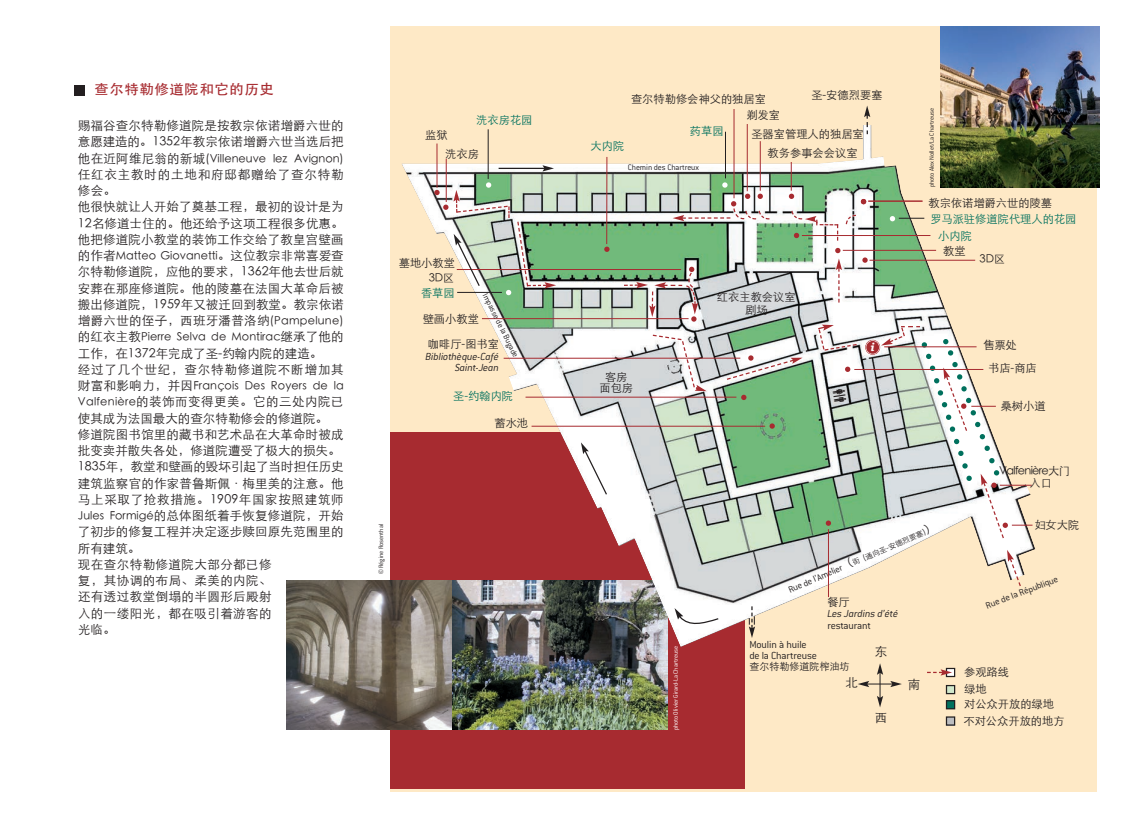
<style>
.page{position:relative;width:1127px;height:815px;background:#fff}
.page>*{position:absolute;margin:0;border:0;box-sizing:border-box;transform-origin:0 0}
.t1{font:500 13.75px "ST Heiti SC";letter-spacing:.04em;color:#a72b30;scale:1.05 1}
.t2{font:300 12.5px/16.2px "ST Heiti SC";letter-spacing:.015em;color:#231f20}
.t3{font:300 12.5px/16.2px "ST Heiti SC";letter-spacing:.065em;color:#231f20}
.t4{font:italic 700 12.5px "Chaparral Pro";color:#fff}
.t5{font:300 11.25px/17px "ST Heiti SC";color:#231f20}
.t6{font:italic 300 11.25px/11.2px "Conduit ITC";color:#231f20;text-align:right}
.t7{font:300 11.25px "ST Heiti SC";color:#00705d}
.t8{font:300 11.25px/11.2px "Conduit ITC";letter-spacing:-.01em;color:#231f20}
.t9{font:300 11.25px/12.5px "ST Heiti SC";letter-spacing:-.06em;color:#231f20}
.t10{font:300 10px "Conduit ITC";color:#231f20}
.t11{font:300 10px "ST Heiti SC";color:#231f20}
.t12{font:300 8.75px "Conduit ITC";letter-spacing:-.01em;color:#231f20}
.t13{font:300 6.88px "Conduit ITC";letter-spacing:-.015em;color:#231f20}
.t14{font:300 6.88px "Conduit ITC";letter-spacing:-.015em;color:#fff}
.s1{font-size:12.5px}
.s2{font-size:11.25px}
.s3{font-family:"Hiragino Sans W3";font-weight:400;font-size:11.25px}
.s4{font-family:"ST Heiti SC";font-size:7.5px}
</style>
<div class="page">
<div style="left:390px;top:27px;width:706px;height:765px;background:#fee9c6"></div>
<div style="left:390px;top:432px;width:354px;height:357px;background:#a72b30"></div>
<img style="left:452px;top:647px;width:215px;height:83px">
<img style="left:402px;top:125px;width:633px;height:522px">
<div style="left:946px;top:668px;width:8px;height:8px;background:#fff"></div>
<div style="left:946px;top:668px;width:9px;height:9px;border:1px solid #231f20"></div>
<div style="left:946px;top:686px;width:8px;height:8px;background:#d1e8cc"></div>
<div style="left:946px;top:685px;width:9px;height:9px;border:1px solid #231f20"></div>
<svg style="left:927px;top:669px;width:25px;height:7px"></svg>
<div style="left:946px;top:701px;width:8px;height:8px;background:#00705d"></div>
<div style="left:946px;top:700px;width:9px;height:9px;border:1px solid #231f20"></div>
<svg style="left:817px;top:325px;width:41px;height:26px"></svg>
<svg style="left:864px;top:106px;width:6px;height:28px"></svg>
<svg style="left:845px;top:214px;width:12px;height:12px"></svg>
<svg style="left:651px;top:334px;width:56px;height:57px;background:#d1ced0"></svg>
<svg style="left:1007px;top:550px;width:15px;height:38px"></svg>
<svg style="left:835px;top:248px;width:7px;height:55px"></svg>
<svg style="left:790px;top:209px;width:48px;height:32px"></svg>
<svg style="left:769px;top:423px;width:6px;height:6px"></svg>
<svg style="left:826px;top:520px;width:5px;height:6px"></svg>
<svg style="left:845px;top:367px;width:5px;height:5px"></svg>
<div style="left:866px;top:341px;width:13px;height:13px;background:#a72b30;border-radius:50%"></div>
<div style="left:865px;top:340px;width:15px;height:15px;border:1px solid #a72b30;border-radius:50%"></div>
<svg style="left:741px;top:395px;width:5px;height:5px"></svg>
<hr style="left:843px;top:250px;width:93px;height:1px;background:#a72b30">
<hr style="left:869px;top:260px;width:106px;height:1px;background:#a72b30">
<svg style="left:789px;top:162px;width:5px;height:37px"></svg>
<hr style="left:760px;top:141px;width:1px;height:50px;background:#a72b30">
<hr style="left:734px;top:109px;width:1px;height:89px;background:#a72b30">
<hr style="left:725px;top:132px;width:1px;height:46px;background:#231f20">
<hr style="left:488px;top:129px;width:1px;height:50px;background:#231f20">
<svg style="left:861px;top:199px;width:5px;height:5px"></svg>
<svg style="left:862px;top:257px;width:6px;height:6px"></svg>
<hr style="left:868px;top:201px;width:54px;height:1px;background:#a72b30">
<hr style="left:802px;top:235px;width:128px;height:1px;background:#a72b30">
<svg style="left:604px;top:247px;width:5px;height:5px"></svg>
<hr style="left:482px;top:318px;width:206px;height:1px;background:#a72b30">
<hr style="left:457px;top:269px;width:224px;height:1px;background:#a72b30">
<svg style="left:881px;top:326px;width:151px;height:214px"></svg>
<hr style="left:884px;top:347px;width:92px;height:1px;background:#a72b30">
<hr style="left:854px;top:369px;width:129px;height:1px;background:#a72b30">
<hr style="left:525px;top:397px;width:211px;height:1px;background:#a72b30">
<hr style="left:531px;top:426px;width:234px;height:1px;background:#a72b30">
<hr style="left:606px;top:157px;width:1px;height:87px;background:#a72b30">
<hr style="left:446px;top:159px;width:1px;height:43px;background:#a72b30">
<hr style="left:747px;top:124px;width:1px;height:67px;background:#a72b30">
<hr style="left:437px;top:144px;width:1px;height:44px;background:#a72b30">
<svg style="left:674px;top:608px;width:46px;height:19px"></svg>
<svg style="left:581px;top:442px;width:27px;height:54px"></svg>
<hr style="left:499px;top:168px;width:46px;height:1px;background:#231f20">
<svg style="left:542px;top:165px;width:12px;height:7px"></svg>
<svg style="left:624px;top:267px;width:74px;height:55px;background:#abafa3"></svg>
<svg style="left:858px;top:663px;width:44px;height:44px"></svg>
<hr style="left:828px;top:529px;width:1px;height:68px;background:#a72b30">
<svg style="left:725px;top:355px;width:77px;height:26px;background:#b4c0b2"></svg>
<hr style="left:504px;top:358px;width:236px;height:1px;background:#a72b30">
<div style="left:74px;top:85px;width:11px;height:11px;background:#231f20"></div>
<img style="left:287px;top:580px;width:165px;height:150px">
<svg style="left:890px;top:216px;width:34px;height:5px"></svg>
<svg style="left:673px;top:194px;width:98px;height:27px;background:#c4c3bd"></svg>
<svg style="left:722px;top:182px;width:5px;height:6px"></svg>
<svg style="left:434px;top:182px;width:122px;height:113px;background:#b6c3ae"></svg>
<svg style="left:749px;top:606px;width:6px;height:32px"></svg>
<div style="left:946px;top:717px;width:8px;height:8px;background:#bcbdc0"></div>
<div style="left:946px;top:716px;width:9px;height:10px;border:1px solid #231f20"></div>
<img style="left:940px;top:27px;width:159px;height:160px">
<div style="left:557px;top:2px;width:13px;height:14px;border:1px solid #fff;border-radius:50%"></div>
<div style="left:557px;top:799px;width:13px;height:14px;border:1px solid #fff;border-radius:50%"></div>
<div style="left:2px;top:401px;width:14px;height:13px;border:1px solid #fff;border-radius:50%"></div>
<div style="left:1111px;top:401px;width:13px;height:13px;border:1px solid #fff;border-radius:50%"></div>
<svg style="left:833px;top:388px;width:13px;height:15px"></svg>
<p class="t1" style="left:95px;top:82px;width:172px">查尔特勒修道院和它的历史</p>
<p class="t2" style="left:78px;top:118px;width:267px">赐福谷查尔特勒修道院是按教宗依诺增爵六世的意愿建造的。1352年教宗依诺增爵六世当选后把</p>
<p class="t5" style="left:78px;top:150px;width:267px"><span class="s1">他在近阿维尼翁的新城</span>(Villeneuve lez Avignon)</p>
<p class="t2" style="left:78px;top:166px;width:267px">任红衣主教时的土地和府邸都赠给了查尔特勒修会。<br>他很快就让人开始了奠基工程，最初的设计是为<br>12名修道士住的。他还给予这项工程很多优惠。他把修道院小教堂的装饰工作交给了教皇宫壁画</p>
<p class="t5" style="left:78px;top:248px;width:267px"><span class="s1">的作者</span>Matteo Giovanetti<span class="s1">。这位教宗非常喜爱查</span></p>
<p class="t2" style="left:78px;top:264px;width:267px;text-align:justify">尔特勒修道院，应他的要求，1362年他去世后就安葬在那座修道院。他的陵墓在法国大革命后被搬出修道院，1959年又被迁回到教堂。教宗依诺增爵六世的侄子，西班牙潘普洛纳<span class="s2">(Pampelune)</span></p>
<p class="t5" style="left:78px;top:329px;width:267px"><span class="s1">的红衣主教</span>Pierre Selva de Montirac<span class="s1">继承了他的</span></p>
<p class="t3" style="left:78px;top:345px;width:267px">工作，在1372年完成了圣-约翰内院的建造。<br>经过了几个世纪，查尔特勒修道院不断增加其</p>
<p class="t5" style="left:78px;top:378px;width:267px"><span class="s1">财富和影响力，并因</span>François Des Royers de la</p>
<p class="t2" style="left:78px;top:394px;width:267px"><span class="s2">Valfenière</span>的装饰而变得更美。它的三处内院已使其成为法国最大的查尔特勒修会的修道院。<br>修道院图书馆里的藏书和艺术品在大革命时被成批变卖并散失各处，修道院遭受了极大的损失。<br>1835年，教堂和壁画的毁坏引起了当时担任历史建筑监察官的作家普鲁斯佩·梅里美的注意。他马上采取了抢救措施。1909年国家按照建筑师<br><span class="s2">Jules Formigé</span>的总体图纸着手恢复修道院，开始了初步的修复工程并决定逐步赎回原先范围里的所有建筑。<br>现在查尔特勒修道院大部分都已修<br>复，其协调的布局、柔美的内院、<br>还有透过教堂倒塌的半圆形后殿射<br>入的一缕阳光，都在吸引着游客的<br>光临。</p>
<p class="t5" style="left:425px;top:127px;width:24px">监狱</p>
<p class="t7" style="left:476px;top:114px;width:58px">洗衣房花园</p>
<p class="t5" style="left:445px;top:145px;width:35px">洗衣房</p>
<p class="t5" style="left:399px;top:254px;width:58px">墓地小教堂</p>
<p class="t5" style="left:429px;top:269px;width:27px">3D区</p>
<p class="t7" style="left:421px;top:287px;width:35px">香草园</p>
<p class="t12" style="left:487px;top:293px;width:72px;rotate:63deg">Impasse de la Bugade</p>
<p class="t5" style="left:423px;top:311px;width:58px">壁画小教堂</p>
<p class="t5" style="left:428px;top:336px;width:73px">咖啡厅-图书室</p>
<p class="t6" style="left:425px;top:352px;width:75px">Bibliothèque-Café<br>Saint-Jean</p>
<p class="t7" style="left:453px;top:391px;width:61px">圣-约翰内院</p>
<p class="t5" style="left:494px;top:415px;width:35px">蓄水池</p>
<p class="t13" style="left:379px;top:574px;width:52px;rotate:-90deg">© Régine Rosenthal</p>
<p class="t5" style="left:811px;top:87px;width:73px">圣-安德烈要塞</p>
<p class="t5" style="left:631px;top:90px;width:136px">查尔特勒修会神父的独居室</p>
<p class="t5" style="left:767px;top:125px;width:98px;line-height:18px;text-indent:-16px">圣器室管理人的独居室教务参事会会议室</p>
<p class="t5" style="left:746px;top:107px;width:35px">剃发室</p>
<p class="t7" style="left:690px;top:126px;width:35px">药草园</p>
<p class="t7" style="left:590px;top:141px;width:35px">大内院</p>
<p class="t12" style="left:628px;top:164px;width:72px">Chemin des Chartreux</p>
<p class="t5" style="left:599px;top:371px;width:35px;line-height:11.2px;text-align:center">客房面包房</p>
<p class="t5" style="left:717px;top:291px;width:80px;line-height:12.5px;text-align:center">红衣主教会议室剧场</p>
<p class="t4" style="left:871px;top:342px;width:5px">i</p>
<p class="t13" style="left:929px;top:187px;width:81px;rotate:-90deg">photo Alex Nollet/La Chartreuse</p>
<p class="t5" style="left:928px;top:194px;width:125px">教宗依诺增爵六世的陵墓</p>
<p class="t5" style="left:943px;top:242px;width:24px">教堂</p>
<p class="t5" style="left:979px;top:251px;width:27px">3D区</p>
<p class="t7" style="left:930px;top:213px;width:148px">罗马派驻修道院代理人的花园</p>
<p class="t7" style="left:938px;top:230px;width:35px">小内院</p>
<p class="t5" style="left:983px;top:336px;width:35px">售票处</p>
<p class="t5" style="left:988px;top:360px;width:50px">书店-商店</p>
<p class="t5" style="left:1000px;top:397px;width:46px">桑树小道</p>
<p class="t14" style="left:673px;top:730px;width:86px;rotate:-90deg">photo Olivier Girard-La Chartreuse</p>
<p class="t10" style="left:787px;top:587px;width:162px;rotate:-23deg">Rue de l’Amelier<span class="s3">（</span><span class="s4">街 (通向圣-安德烈要塞)</span><span class="s3">）</span></p>
<p class="t5" style="left:827px;top:593px;width:24px">餐厅</p>
<p class="t6" style="left:827px;top:609px;width:73px">Les Jardins d’été</p>
<p class="t8" style="left:827px;top:621px;width:45px">restaurant</p>
<p class="t8" style="left:749px;top:640px;width:69px">Moulin à huile de la Chartreuse</p>
<p class="t11" style="left:749px;top:662px;width:101px">查尔特勒修道院榨油坊</p>
<p class="t2" style="left:875px;top:643px;width:14px">东</p>
<p class="t2" style="left:845px;top:674px;width:14px">北</p>
<p class="t2" style="left:908px;top:676px;width:14px">南</p>
<p class="t2" style="left:875px;top:709px;width:14px">西</p>
<p class="t9" style="left:1029px;top:465px;width:42px;text-indent:-30px">Valfenière大门入口</p>
<p class="t5" style="left:1034px;top:517px;width:46px">妇女大院</p>
<p class="t10" style="left:985px;top:603px;width:78px;rotate:-21deg">Rue de la République</p>
<p class="t5" style="left:964px;top:663px;width:46px">参观路线绿地</p>
<p class="t5" style="left:964px;top:696px;width:91px">对公众开放的绿地</p>
<p class="t5" style="left:963px;top:712px;width:103px">不对公众开放的地方</p>
</div>
